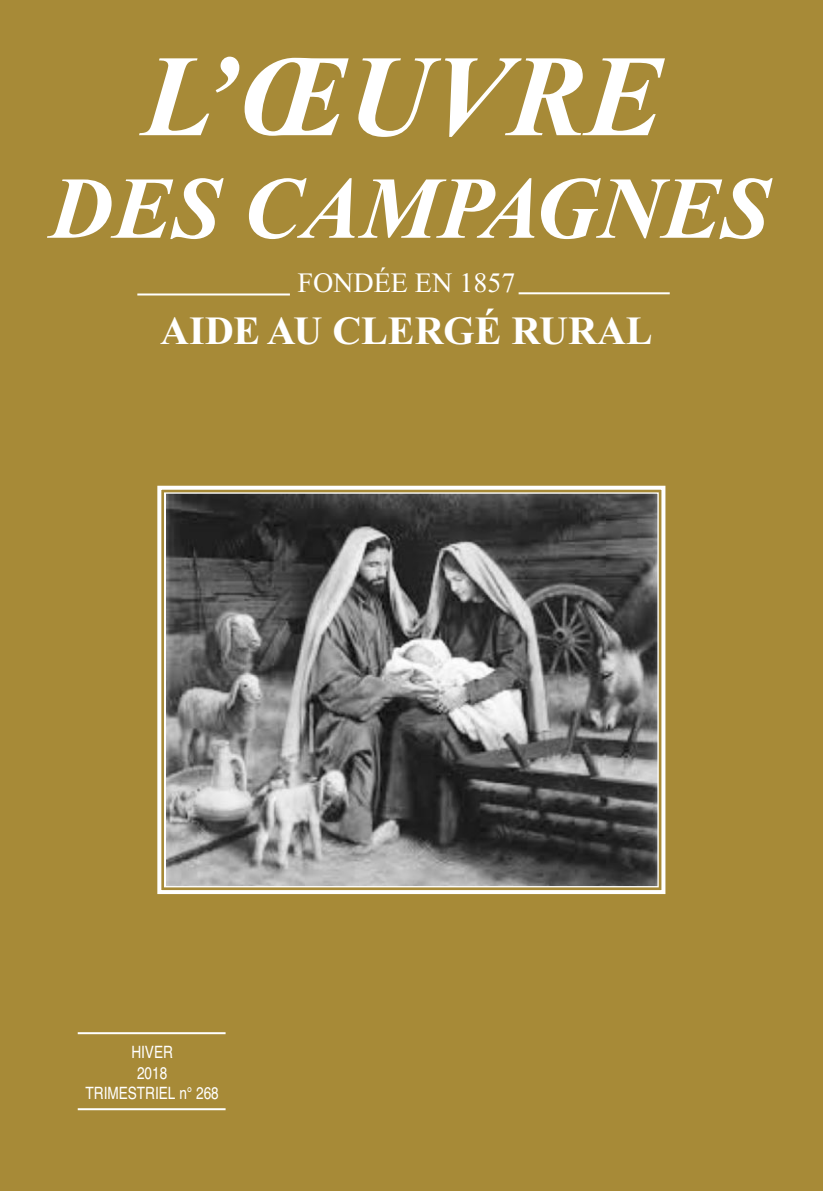
<style>
.page{position:relative;width:823px;height:1191px;background:#fff}
.page>*{position:absolute;margin:0;border:0;box-sizing:border-box;transform-origin:0 0}
.t1{font:italic 700 116px "Times New Roman";color:#fff}
.t2{font:italic 700 88px "Times New Roman";color:#fff}
.t3{font:700 40px "Times New Roman";color:#fff}
.t4{font:28px "Times New Roman";color:#fff}
.t5{font:17px/20.4px "Helvetica";color:#fff;text-align:center;scale:.8 1}
</style>
<div class="page">
<div style="left:0;top:0;width:822px;height:1191px;background:#a78a37"></div>
<hr style="left:518px;top:292px;width:151px;height:2px;background:#fff">
<hr style="left:137px;top:293px;width:153px;height:2px;background:#fff">
<hr style="left:78px;top:1032px;width:147px;height:2px;background:#fff">
<hr style="left:78px;top:1108px;width:147px;height:2px;background:#fff">
<img style="left:167px;top:494px;width:489px;height:391px">
<div style="left:157px;top:486px;width:508px;height:408px;border:4px solid #fff"></div>
<h1 class="t1" style="left:143px;top:57px;width:522px">L’ŒUVRE</h1>
<h2 class="t2" style="left:50px;top:178px;width:721px">DES CAMPAGNES</h2>
<h3 class="t4" style="left:297px;top:273px;width:219px">FONDÉE EN 1857</h3>
<h3 class="t3" style="left:160px;top:316px;width:493px">AIDE AU CLERGÉ RURAL</h3>
<p class="t5" style="left:85px;top:1043px;width:168px">HIVER<br>2018<br>TRIMESTRIEL n° 268</p>
</div>
